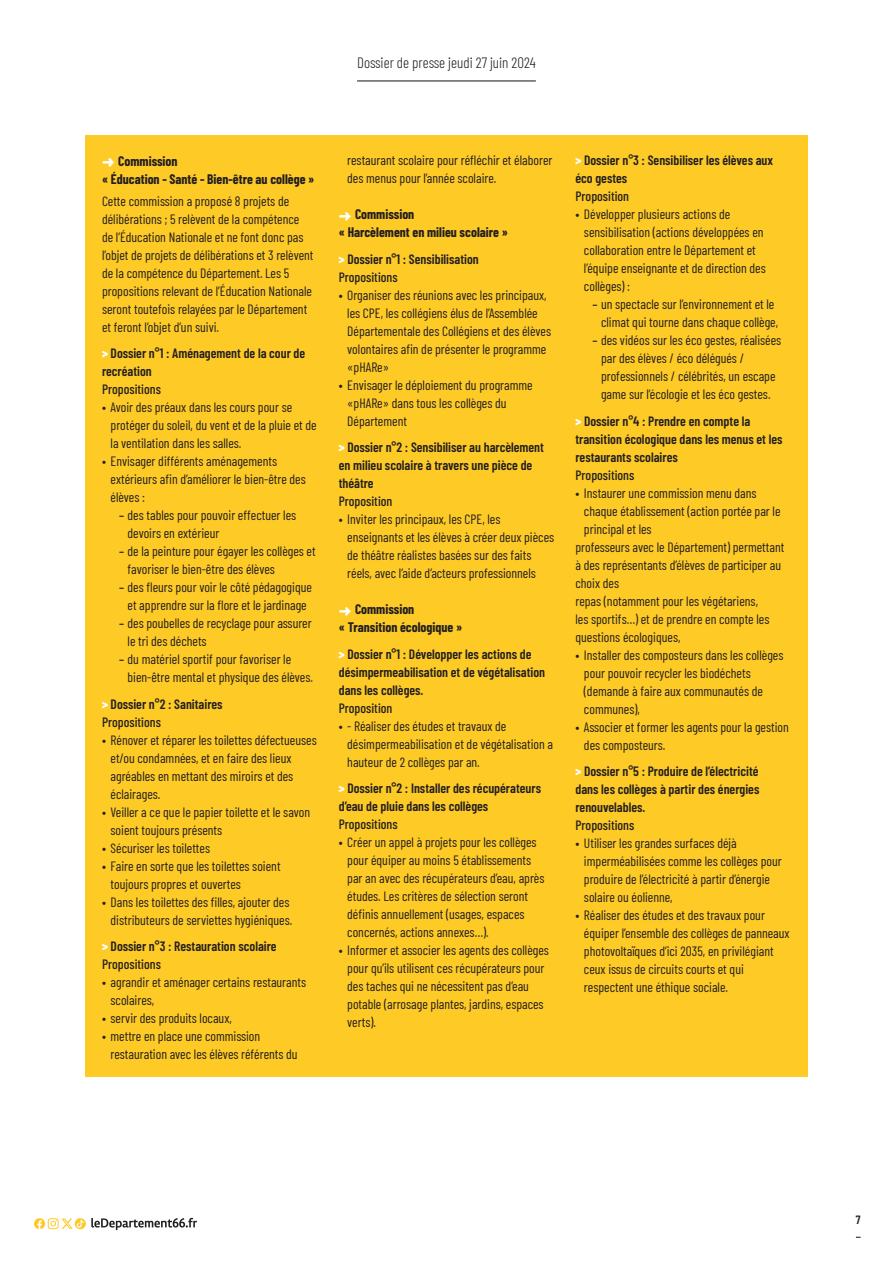
<style>
.page{position:relative;width:893px;height:1263px;background:#fff}
.page>*{position:absolute;margin:0;border:0;box-sizing:border-box;transform-origin:0 0}
.t1{font:300 15px "Barlow Condensed";color:#231f20}
.t2{font:13.5px/18px "Barlow Condensed";color:#231f20}
.t3{font:600 13.5px/18px "Barlow Condensed";color:#231f20}
.t4{font:700 13.5px/18px "Barlow Condensed";color:#231f20}
.t5{font:500 13.5px "Barlow Condensed";color:#231f20}
.t6{font:600 12px "Barlow Condensed";color:#231f20}
.s1{color:#fff}
.s2{font-weight:800;color:#fff}
.s3{font-weight:500}
</style>
<div class="page">
<hr style="left:357px;top:80px;width:179px;height:1px;background:#231f20">
<svg style="left:34px;top:1218px;width:163px;height:12px"></svg>
<div style="left:85px;top:135px;width:723px;height:941px;background:#feca26"></div>
<p class="t1" style="left:357px;top:52px;width:180px">Dossier de presse jeudi 27 juin 2024</p>
<p class="t4" style="left:102px;top:151px;width:214px"><span class="s1">➜</span> Commission<br>« Éducation - Santé - Bien-être au collège »</p>
<p class="t2" style="left:102px;top:191px;width:213px">Cette commission a proposé 8 projets de délibérations ; 5 relèvent de la compétence de l’Éducation Nationale et ne font donc pas l’objet de projets de délibérations et 3 relèvent de la compétence du Département. Les 5 propositions relevant de l’Éducation Nationale seront toutefois relayées par le Département et feront l’objet d’un suivi.</p>
<p class="t3" style="left:102px;top:343px;width:205px"><span class="s2">&gt;</span> Dossier n°1 : Aménagement de la cour de recréation</p>
<p class="t5" style="left:102px;top:380px;width:60px">Propositions</p>
<p class="t2" style="left:111px;top:397px;width:208px;text-indent:-9px">• Avoir des préaux dans les cours pour se protéger du soleil, du vent et de la pluie et de la ventilation dans les salles.</p>
<p class="t2" style="left:111px;top:451px;width:197px;text-indent:-9px">• Envisager différents aménagements extérieurs afin d’améliorer le bien-être des élèves :</p>
<p class="t2" style="left:128px;top:505px;width:170px;text-indent:-9px"><span class="s3">–</span> des tables pour pouvoir effectuer les devoirs en extérieur</p>
<p class="t2" style="left:128px;top:541px;width:190px;text-indent:-9px"><span class="s3">–</span> de la peinture pour égayer les collèges et favoriser le bien-être des élèves</p>
<p class="t2" style="left:119px;top:577px;width:195px;text-align:center"><span class="s3">–</span> des fleurs pour voir le côté pédagogique et apprendre sur la flore et le jardinage</p>
<p class="t2" style="left:128px;top:613px;width:186px;text-indent:-9px"><span class="s3">–</span> des poubelles de recyclage pour assurer le tri des déchets</p>
<p class="t2" style="left:128px;top:649px;width:187px;text-indent:-9px"><span class="s3">–</span> du matériel sportif pour favoriser le bien-être mental et physique des élèves.</p>
<p class="t3" style="left:102px;top:694px;width:122px"><span class="s2">&gt;</span> Dossier n°2 : Sanitaires<br><span class="s3">Propositions</span></p>
<p class="t2" style="left:111px;top:730px;width:208px;text-indent:-9px">• Rénover et réparer les toilettes défectueuses et/ou condamnées, et en faire des lieux agréables en mettant des miroirs et des éclairages.</p>
<p class="t2" style="left:111px;top:802px;width:201px;text-indent:-9px">• Veiller a ce que le papier toilette et le savon soient toujours présents</p>
<p class="t2" style="left:102px;top:838px;width:109px">• Sécuriser les toilettes</p>
<p class="t2" style="left:111px;top:856px;width:172px;text-indent:-9px">• Faire en sorte que les toilettes soient toujours propres et ouvertes</p>
<p class="t2" style="left:102px;top:892px;width:192px;text-align:right">• Dans les toilettes des filles, ajouter des distributeurs de serviettes hygiéniques.</p>
<p class="t3" style="left:102px;top:936px;width:176px"><span class="s2">&gt;</span> Dossier n°3 : Restauration scolaire<br><span class="s3">Propositions</span></p>
<p class="t2" style="left:111px;top:972px;width:197px;text-indent:-9px">• agrandir et aménager certains restaurants scolaires,</p>
<p class="t2" style="left:102px;top:1008px;width:131px">• servir des produits locaux,</p>
<p class="t2" style="left:111px;top:1026px;width:189px;text-indent:-9px">• mettre en place une commission restauration avec les élèves référents du</p>
<p class="t2" style="left:347px;top:150px;width:207px">restaurant scolaire pour réfléchir et élaborer des menus pour l’année scolaire.</p>
<p class="t4" style="left:339px;top:205px;width:171px"><span class="s1">➜</span> Commission<br>« Harcèlement en milieu scolaire »</p>
<p class="t3" style="left:339px;top:249px;width:142px"><span class="s2">&gt;</span> Dossier n°1 : Sensibilisation<br><span class="s3">Propositions</span></p>
<p class="t2" style="left:347px;top:285px;width:205px;text-indent:-9px">• Organiser des réunions avec les principaux, les CPE, les collégiens élus de l’Assemblée Départementale des Collégiens et des élèves volontaires afin de présenter le programme «pHARe»</p>
<p class="t2" style="left:347px;top:375px;width:187px;text-indent:-9px">• Envisager le déploiement du programme «pHARe» dans tous les collèges du<br>Département</p>
<p class="t3" style="left:339px;top:438px;width:207px"><span class="s2">&gt;</span> Dossier n°2 : Sensibiliser au harcèlement en milieu scolaire à travers une pièce de théâtre</p>
<p class="t5" style="left:339px;top:492px;width:55px">Proposition</p>
<p class="t2" style="left:347px;top:509px;width:208px;text-indent:-9px">• Inviter les principaux, les CPE, les enseignants et les élèves à créer deux pièces de théâtre réalistes basées sur des faits réels, avec l’aide d’acteurs professionnels</p>
<p class="t4" style="left:339px;top:600px;width:125px"><span class="s1">➜</span> Commission<br>« Transition écologique »</p>
<p class="t3" style="left:339px;top:644px;width:208px"><span class="s2">&gt;</span> Dossier n°1 : Développer les actions de désimpermeabilisation et de végétalisation dans les collèges.</p>
<p class="t5" style="left:339px;top:698px;width:55px">Proposition</p>
<p class="t2" style="left:347px;top:716px;width:207px;text-indent:-9px">• - Réaliser des études et travaux de désimpermeabilisation et de végétalisation a hauteur de 2 collèges par an.</p>
<p class="t3" style="left:339px;top:778px;width:204px"><span class="s2">&gt;</span> Dossier n°2 : Installer des récupérateurs d’eau de pluie dans les collèges</p>
<p class="t5" style="left:339px;top:815px;width:60px">Propositions</p>
<p class="t2" style="left:347px;top:832px;width:199px;text-indent:-9px">• Créer un appel à projets pour les collèges pour équiper au moins 5 établissements par an avec des récupérateurs d’eau, après études. Les critères de sélection seront définis annuellement (usages, espaces concernés, actions annexes…).</p>
<p class="t2" style="left:347px;top:940px;width:203px;text-indent:-9px">• Informer et associer les agents des collèges pour qu’ils utilisent ces récupérateurs pour des taches qui ne nécessitent pas d’eau potable (arrosage plantes, jardins, espaces verts).</p>
<p class="t3" style="left:575px;top:150px;width:199px"><span class="s2">&gt;</span> Dossier n°3 : Sensibiliser les élèves aux éco gestes</p>
<p class="t5" style="left:575px;top:187px;width:55px">Proposition</p>
<p class="t2" style="left:584px;top:204px;width:183px;text-indent:-9px">• Développer plusieurs actions de sensibilisation (actions développées en collaboration entre le Département et l’équipe enseignante et de direction des collèges) :</p>
<p class="t2" style="left:592px;top:294px;width:187px;text-align:right"><span class="s3">–</span> un spectacle sur l’environnement et le climat qui tourne dans chaque collège,</p>
<p class="t2" style="left:601px;top:330px;width:182px;text-indent:-9px"><span class="s3">–</span> des vidéos sur les éco gestes, réalisées par des élèves / éco délégués / professionnels / célébrités, un escape game sur l’écologie et les éco gestes.</p>
<p class="t3" style="left:575px;top:411px;width:209px"><span class="s2">&gt;</span> Dossier n°4 : Prendre en compte la transition écologique dans les menus et les restaurants scolaires</p>
<p class="t5" style="left:575px;top:465px;width:60px">Propositions</p>
<p class="t2" style="left:575px;top:483px;width:183px">• Instaurer une commission menu dans</p>
<p class="t2" style="left:584px;top:501px;width:198px">chaque établissement (action portée par le</p>
<p class="t2" style="left:584px;top:519px;width:69px">principal et les</p>
<p class="t2" style="left:575px;top:537px;width:210px">professeurs avec le Département) permettant</p>
<p class="t2" style="left:575px;top:555px;width:207px">à des représentants d’élèves de participer au</p>
<p class="t2" style="left:575px;top:573px;width:45px">choix des</p>
<p class="t2" style="left:575px;top:591px;width:184px">repas (notamment pour les végétariens,</p>
<p class="t2" style="left:575px;top:609px;width:195px">les sportifs…) et de prendre en compte les</p>
<p class="t2" style="left:575px;top:627px;width:106px">questions écologiques,</p>
<p class="t2" style="left:584px;top:645px;width:201px;text-indent:-9px">• Installer des composteurs dans les collèges pour pouvoir recycler les biodéchets (demande à faire aux communautés de communes),</p>
<p class="t2" style="left:584px;top:717px;width:206px;text-indent:-9px">• Associer et former les agents pour la gestion des composteurs.</p>
<p class="t3" style="left:575px;top:761px;width:185px;text-align:justify"><span class="s2">&gt;</span> Dossier n°5 : Produire de l’électricité dans les collèges à partir des énergies renouvelables.</p>
<p class="t5" style="left:575px;top:815px;width:60px">Propositions</p>
<p class="t2" style="left:584px;top:833px;width:199px;text-indent:-9px">• Utiliser les grandes surfaces déjà imperméabilisées comme les collèges pour produire de l’électricité à partir d’énergie solaire ou éolienne,</p>
<p class="t2" style="left:584px;top:905px;width:207px;text-indent:-9px">• Réaliser des études et des travaux pour équiper l’ensemble des collèges de panneaux photovoltaïques d’ici 2035, en privilégiant ceux issus de circuits courts et qui respectent une éthique sociale.</p>
<p class="t6" style="left:856px;top:1211px;width:6px">7</p>
</div>
